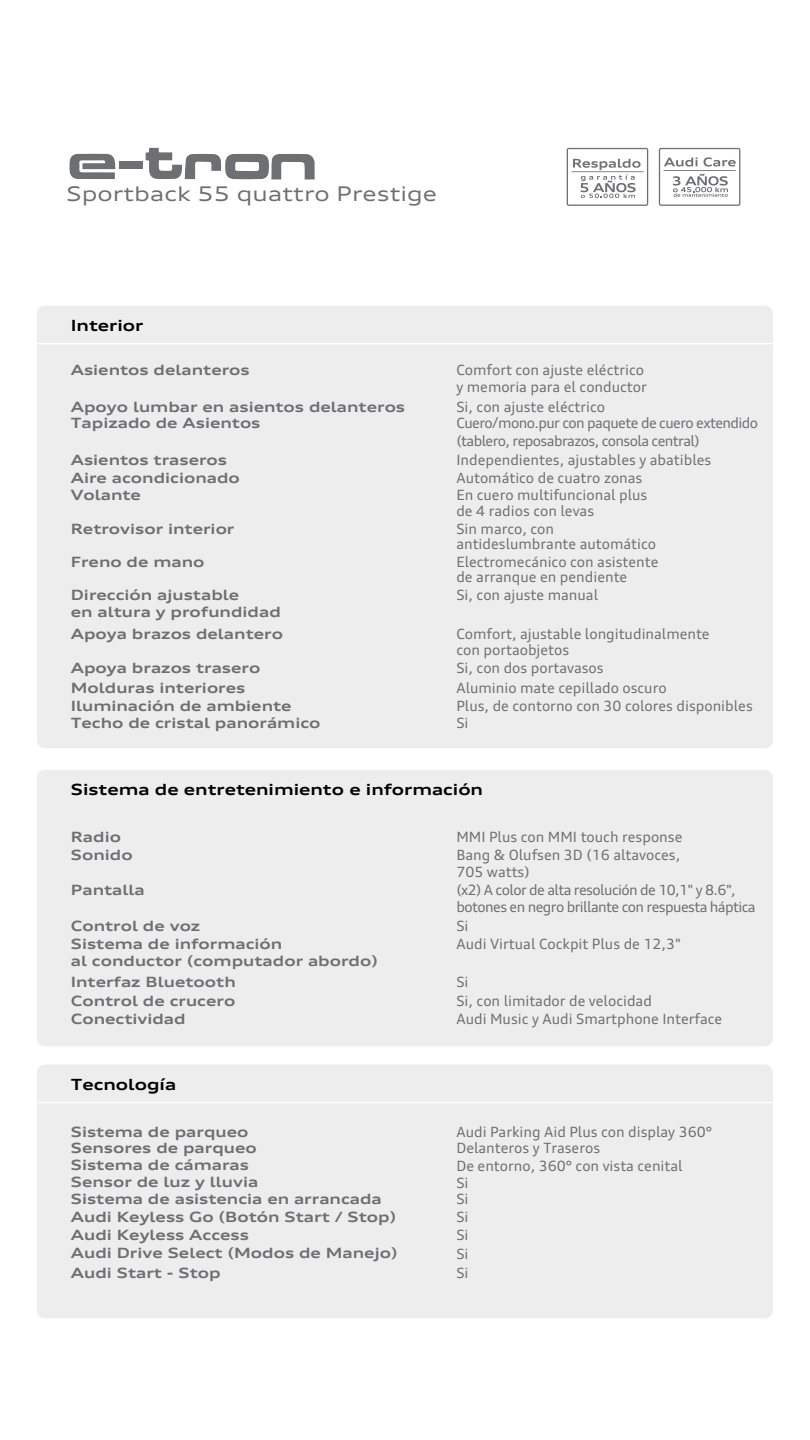
<style>
.page{position:relative;width:810px;height:1440px;background:#fff}
.page>*{position:absolute;margin:0;border:0;box-sizing:border-box;transform-origin:0 0}
.t1{font:expanded 20.33px "Audi Type";color:#6e6f72}
.t2{font:700 expanded 15.52px "Audi Type";color:#000}
.t3{font:14.25px/15.5px "Audi Type";color:#6e6f72}
.t4{font:700 expanded 14.25px/21.5px "Audi Type";color:#6e6f72}
.t5{font:14.25px/16.6px "Audi Type";letter-spacing:-.04em;color:#6e6f72}
</style>
<div class="page">
<div style="left:37px;top:770px;width:736px;height:276px;background:#ededed;border-radius:8px"></div>
<div style="left:37px;top:306px;width:736px;height:442px;background:#ededed;border-radius:8px"></div>
<hr style="left:28px;top:343px;width:754px;height:1px;background:#fff">
<svg style="left:567px;top:148px;width:81px;height:58px"></svg>
<svg style="left:659px;top:148px;width:81px;height:58px"></svg>
<svg style="left:69px;top:154px;width:46px;height:25px"></svg>
<svg style="left:146px;top:148px;width:169px;height:31px"></svg>
<div style="left:120px;top:161px;width:23px;height:8px;background:#6e6f72"></div>
<div style="left:37px;top:1065px;width:736px;height:253px;background:#ededed;border-radius:8px"></div>
<hr style="left:28px;top:1102px;width:754px;height:1px;background:#fff">
<h1 class="t1" style="left:67px;top:181px;width:372px">Sportback 55 quattro Prestige</h1>
<p class="t2" style="left:71px;top:316px;width:74px">Interior</p>
<p class="t3" style="left:456px;top:361px;width:192px;line-height:17px">Comfort con ajuste eléctrico y memoria para el conductor</p>
<p class="t4" style="left:71px;top:359px;width:181px">Asientos delanteros</p>
<p class="t4" style="left:71px;top:396px;width:336px">Apoyo lumbar en asientos delanteros</p>
<p class="t5" style="left:456px;top:399px;width:303px">Si, con ajuste eléctrico<br>Cuero/mono.pur con paquete de cuero extendido (tablero, reposabrazos, consola central)</p>
<p class="t4" style="left:71px;top:412px;width:191px">Tapizado de Asientos</p>
<p class="t4" style="left:71px;top:449px;width:158px">Asientos traseros</p>
<p class="t3" style="left:456px;top:452px;width:256px">Independientes, ajustables y abatibles</p>
<p class="t4" style="left:71px;top:467px;width:171px">Aire acondicionado</p>
<p class="t3" style="left:456px;top:469px;width:192px;line-height:17.5px">Automático de cuatro zonas<br>En cuero multifuncional plus</p>
<p class="t3" style="left:456px;top:503px;width:139px">de 4 radios con levas</p>
<p class="t4" style="left:71px;top:484px;width:72px">Volante</p>
<p class="t4" style="left:71px;top:518px;width:165px">Retrovisor interior</p>
<p class="t3" style="left:456px;top:521px;width:201px">Sin marco, con antideslumbrante automático</p>
<p class="t3" style="left:456px;top:554px;width:204px">Electromecánico con asistente de arranque en pendiente</p>
<p class="t4" style="left:71px;top:551px;width:135px">Freno de mano</p>
<p class="t4" style="left:71px;top:584px;width:170px">Dirección ajustable</p>
<p class="t3" style="left:456px;top:587px;width:143px">Si, con ajuste manual</p>
<p class="t4" style="left:71px;top:601px;width:212px">en altura y profundidad</p>
<p class="t3" style="left:456px;top:626px;width:255px">Comfort, ajustable longitudinalmente con portaobjetos</p>
<p class="t4" style="left:71px;top:623px;width:214px">Apoya brazos delantero</p>
<p class="t4" style="left:71px;top:657px;width:191px">Apoya brazos trasero</p>
<p class="t3" style="left:456px;top:660px;width:149px">Si, con dos portavasos</p>
<p class="t4" style="left:71px;top:677px;width:176px">Molduras interiores</p>
<p class="t3" style="left:456px;top:680px;width:212px">Aluminio mate cepillado oscuro</p>
<p class="t4" style="left:71px;top:695px;width:222px">Iluminación de ambiente</p>
<p class="t3" style="left:456px;top:697px;width:298px">Plus, de contorno con 30 colores disponibles</p>
<p class="t4" style="left:71px;top:712px;width:251px">Techo de cristal panorámico</p>
<p class="t3" style="left:456px;top:715px;width:14px">Si</p>
<p class="t2" style="left:71px;top:780px;width:414px">Sistema de entretenimiento e información</p>
<p class="t4" style="left:71px;top:826px;width:52px">Radio</p>
<p class="t3" style="left:456px;top:827px;width:228px;line-height:18.4px">MMI Plus con MMI touch response<br>Bang &amp; Olufsen 3D (16 altavoces,</p>
<p class="t3" style="left:456px;top:864px;width:75px">705 watts)</p>
<p class="t4" style="left:71px;top:844px;width:63px">Sonido</p>
<p class="t5" style="left:456px;top:881px;width:301px;line-height:17px">(x2) A color de alta resolución de 10,1" y 8.6", botones en negro brillante con respuesta háptica</p>
<p class="t4" style="left:71px;top:879px;width:76px">Pantalla</p>
<p class="t4" style="left:71px;top:915px;width:131px">Control de voz</p>
<p class="t3" style="left:456px;top:918px;width:14px">Si</p>
<p class="t4" style="left:71px;top:933px;width:213px">Sistema de información</p>
<p class="t3" style="left:456px;top:936px;width:226px">Audi Virtual Cockpit Plus de 12,3"</p>
<p class="t4" style="left:71px;top:950px;width:309px">al conductor (computador abordo)<br>Interfaz Bluetooth</p>
<p class="t3" style="left:456px;top:974px;width:14px">Si</p>
<p class="t4" style="left:71px;top:990px;width:166px">Control de crucero</p>
<p class="t3" style="left:456px;top:993px;width:197px">Si, con limitador de velocidad</p>
<p class="t4" style="left:71px;top:1008px;width:116px">Conectividad</p>
<p class="t3" style="left:456px;top:1011px;width:267px">Audi Music y Audi Smartphone Interface</p>
<p class="t2" style="left:71px;top:1075px;width:107px">Tecnología</p>
<p class="t4" style="left:71px;top:1121px;width:179px">Sistema de parqueo</p>
<p class="t3" style="left:456px;top:1124px;width:257px">Audi Parking Aid Plus con display 360°</p>
<p class="t4" style="left:71px;top:1137px;width:188px">Sensores de parqueo</p>
<p class="t3" style="left:456px;top:1140px;width:145px">Delanteros y Traseros</p>
<p class="t4" style="left:71px;top:1154px;width:180px">Sistema de cámaras</p>
<p class="t3" style="left:456px;top:1158px;width:228px">De entorno, 360° con vista cenital</p>
<p class="t4" style="left:71px;top:1171px;width:189px">Sensor de luz y lluvia</p>
<p class="t3" style="left:456px;top:1175px;width:14px">Si</p>
<p class="t4" style="left:71px;top:1188px;width:313px">Sistema de asistencia en arrancada</p>
<p class="t3" style="left:456px;top:1191px;width:14px">Si</p>
<p class="t4" style="left:71px;top:1206px;width:327px">Audi Keyless Go (Botón Start / Stop)</p>
<p class="t3" style="left:456px;top:1209px;width:14px">Si</p>
<p class="t4" style="left:71px;top:1224px;width:180px">Audi Keyless Access</p>
<p class="t3" style="left:456px;top:1227px;width:14px">Si</p>
<p class="t4" style="left:71px;top:1242px;width:328px">Audi Drive Select (Modos de Manejo)</p>
<p class="t3" style="left:456px;top:1246px;width:14px">Si</p>
<p class="t4" style="left:71px;top:1262px;width:151px">Audi Start - Stop</p>
<p class="t3" style="left:456px;top:1265px;width:14px">Si</p>
</div>
